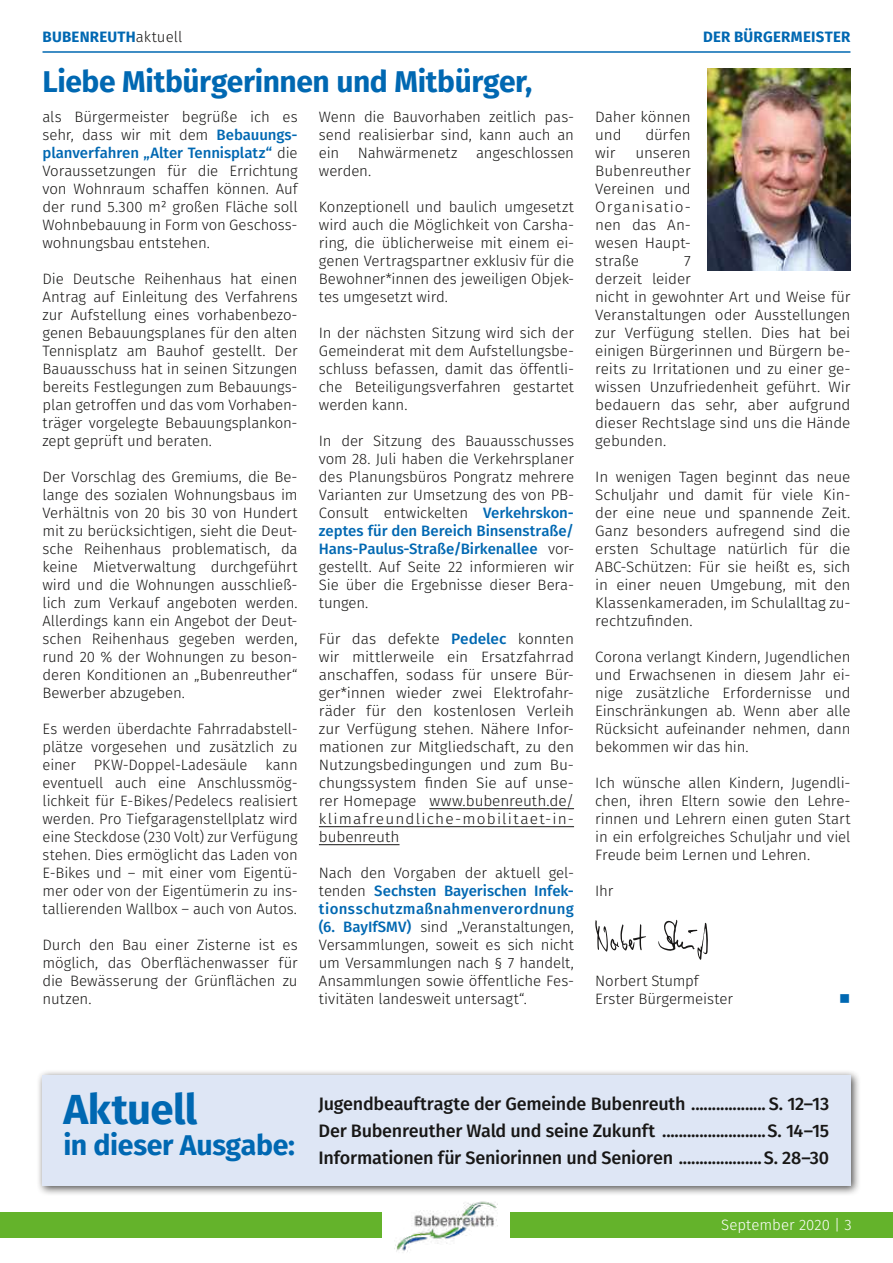
<style>
.page{position:relative;width:893px;height:1263px;background:#fff}
.page>*{position:absolute;margin:0;border:0;box-sizing:border-box;transform-origin:0 0}
.t1{font:700 42px "Fira Sans";letter-spacing:-.015em;color:#0068b2}
.t2{font:700 30px "Fira Sans";letter-spacing:-.015em;color:#0068b2}
.t3{font:700 28.5px "Fira Sans";letter-spacing:-.015em;color:#0068b2}
.t4{font:500 18px "Fira Sans";letter-spacing:-.015em;color:#181716}
.t5{font:300 15px/18px "Fira Sans";letter-spacing:-.01em;color:#181716;text-align:justify}
.t6{font:700 15px "Fira Sans";letter-spacing:.015em;color:#0068b2}
.t7{font:300 15px "Fira Sans";letter-spacing:.005em;color:#fff}
.t8{font:15px "Wingdings";color:#0068b2}
.s1{font-weight:300;color:#181716}
.s2{font-weight:500;color:#0068b2}
</style>
<div class="page">
<div style="left:0;top:1212px;width:893px;height:26px;background:#64b32b"></div>
<div style="left:383px;top:1195px;width:127px;height:68px;background:#fff"></div>
<img style="left:394px;top:1201px;width:104px;height:51px">
<hr style="left:43px;top:51px;width:807px;height:2px;background:#0068b2">
<hr style="left:429px;top:808px;width:145px;height:1px;background:#181716">
<hr style="left:319px;top:826px;width:255px;height:1px;background:#181716">
<hr style="left:319px;top:844px;width:80px;height:1px;background:#181716">
<img style="left:708px;top:68px;width:142px;height:202px">
<svg style="left:595px;top:920px;width:51px;height:32px"></svg>
<svg style="left:658px;top:920px;width:50px;height:40px"></svg>
<div style="left:36px;top:1069px;width:825px;height:127px;background:#181716;opacity:.75"></div>
<div style="left:42px;top:1075px;width:808px;height:110px;background:#dee6f5"></div>
<p class="t6" style="left:43px;top:26px;width:141px">BUBENREUTH<span class="s1">aktuell</span></p>
<p class="t6" style="left:703px;top:26px;width:149px">DER BÜRGERMEISTER</p>
<h2 class="t2" style="left:43px;top:60px;width:491px">Liebe Mitbürgerinnen und Mitbürger,</h2>
<p class="t5" style="left:43px;top:109px;width:257px">als Bürgermeister begrüße ich es sehr, dass wir mit dem <span class="s2">Bebauungs&shy;planverfahren „Alter Tennisplatz“</span> die Voraussetzungen für die Errichtung von Wohnraum schaffen können. Auf der rund 5.300 m² großen Fläche soll Wohnbebauung in Form von Geschoss&shy;wohnungsbau entstehen.</p>
<p class="t5" style="left:43px;top:271px;width:257px">Die Deutsche Reihenhaus hat einen Antrag auf Einleitung des Verfahrens zur Aufstellung eines vorhabenbezo&shy;genen Bebauungsplanes für den alten Tennisplatz am Bauhof gestellt. Der Bauausschuss hat in seinen Sitzungen bereits Festlegungen zum Bebauungs&shy;plan getroffen und das vom Vorhaben&shy;träger vorgelegte Bebauungsplankon&shy;zept geprüft und beraten.</p>
<p class="t5" style="left:43px;top:469px;width:257px">Der Vorschlag des Gremiums, die Be&shy;lange des sozialen Wohnungsbaus im Verhältnis von 20 bis 30 von Hundert mit zu berücksichtigen, sieht die Deut&shy;sche Reihenhaus problematisch, da keine Mietverwaltung durchgeführt wird und die Wohnungen ausschließ&shy;lich zum Verkauf angeboten werden.<br>Allerdings kann ein Angebot der Deut&shy;schen Reihenhaus gegeben werden, rund 20 % der Wohnungen zu beson&shy;deren Konditionen an „Bubenreuther“ Bewerber abzugeben.</p>
<p class="t5" style="left:43px;top:721px;width:257px">Es werden überdachte Fahrradabstell&shy;plätze vorgesehen und zusätzlich zu einer PKW-Doppel-Ladesäule kann eventuell auch eine Anschlussmög&shy;lichkeit für E-Bikes/Pedelecs realisiert werden. Pro Tiefgaragenstellplatz wird eine Steckdose (230 Volt) zur Verfügung stehen. Dies ermöglicht das Laden von E-Bikes und – mit einer vom Eigentü&shy;mer oder von der Eigentümerin zu ins&shy;tallierenden Wallbox – auch von Autos.</p>
<p class="t5" style="left:43px;top:937px;width:257px">Durch den Bau einer Zisterne ist es möglich, das Oberflächenwasser für die Bewässerung der Grünflächen zu nutzen.</p>
<p class="t5" style="left:319px;top:109px;width:257px">Wenn die Bauvorhaben zeitlich pas&shy;send realisierbar sind, kann auch an ein Nahwärmenetz angeschlossen werden.</p>
<p class="t5" style="left:319px;top:199px;width:257px">Konzeptionell und baulich umgesetzt wird auch die Möglichkeit von Carsha&shy;ring, die üblicherweise mit einem ei&shy;genen Vertragspartner exklusiv für die Bewohner*innen des jeweiligen Objek&shy;tes umgesetzt wird.</p>
<p class="t5" style="left:319px;top:325px;width:257px">In der nächsten Sitzung wird sich der Gemeinderat mit dem Aufstellungsbe&shy;schluss befassen, damit das öffentli&shy;che Beteiligungsverfahren gestartet werden kann.</p>
<p class="t5" style="left:319px;top:433px;width:257px">In der Sitzung des Bauausschusses vom 28. Juli haben die Verkehrsplaner des Planungsbüros Pongratz mehrere Varianten zur Umsetzung des von PB-Consult entwickelten <span class="s2">Verkehrskon&shy;zeptes für den Bereich Binsenstraße/ Hans-Paulus-Straße/Birkenallee</span> vor&shy;gestellt. Auf Seite 22 informieren wir Sie über die Ergebnisse dieser Bera&shy;tungen.</p>
<p class="t5" style="left:319px;top:631px;width:257px">Für das defekte <span class="s2">Pedelec</span> konnten wir mittlerweile ein Ersatzfahrrad anschaffen, sodass für unsere Bür&shy;ger*innen wieder zwei Elektrofahr&shy;räder für den kostenlosen Verleih zur Verfügung stehen. Nähere Infor&shy;mationen zur Mitgliedschaft, zu den Nutzungsbedingungen und zum Bu&shy;chungssystem finden Sie auf unse&shy;rer Homepage www.bubenreuth.de/ klimafreundliche-mobilitaet-in&shy;bubenreuth</p>
<p class="t5" style="left:319px;top:865px;width:257px">Nach den Vorgaben der aktuell gel&shy;tenden <span class="s2">Sechsten Bayerischen Infek&shy;tionsschutzmaßnahmenverordnung (6. BayIfSMV)</span> sind „Veranstaltungen, Versammlungen, soweit es sich nicht um Versammlungen nach § 7 handelt, Ansammlungen sowie öffentliche Fes&shy;tivitäten landesweit untersagt“.</p>
<p class="t5" style="left:595px;top:109px;width:97px">Daher können und</p>
<p class="t5" style="left:645px;top:127px;width:47px">dürfen</p>
<p class="t5" style="left:595px;top:145px;width:22px">wir</p>
<p class="t5" style="left:595px;top:145px;width:97px;text-align:left;text-indent:40px">unseren<br>Bubenreuther<br>Vereinen und<br>Organisatio&shy;nen das An&shy;wesen Haupt&shy;straße</p>
<p class="t5" style="left:595px;top:253px;width:257px;text-align:left;text-indent:89px">7<br>derzeit leider<br>nicht in gewohnter Art und Weise für<br>Veranstaltungen oder Ausstellungen zur Verfügung stellen. Dies hat bei einigen Bürgerinnen und Bürgern be&shy;reits zu Irritationen und zu einer ge&shy;wissen Unzufriedenheit geführt. Wir bedauern das sehr, aber aufgrund dieser Rechtslage sind uns die Hände gebunden.</p>
<p class="t5" style="left:595px;top:469px;width:257px">In wenigen Tagen beginnt das neue Schuljahr und damit für viele Kin&shy;der eine neue und spannende Zeit.<br>Ganz besonders aufregend sind die ersten Schultage natürlich für die ABC-Schützen: Für sie heißt es, sich in einer neuen Umgebung, mit den Klassenkameraden, im Schulalltag zu&shy;rechtzufinden.</p>
<p class="t5" style="left:595px;top:649px;width:257px">Corona verlangt Kindern, Jugendlichen und Erwachsenen in diesem Jahr ei&shy;nige zusätzliche Erfordernisse und Einschränkungen ab. Wenn aber alle Rücksicht aufeinander nehmen, dann bekommen wir das hin.</p>
<p class="t5" style="left:595px;top:775px;width:257px">Ich wünsche allen Kindern, Jugendli&shy;chen, ihren Eltern sowie den Lehre&shy;rinnen und Lehrern einen guten Start in ein erfolgreiches Schuljahr und viel Freude beim Lernen und Lehren.</p>
<p class="t5" style="left:595px;top:883px;width:20px">Ihr</p>
<p class="t5" style="left:595px;top:973px;width:139px">Norbert Stumpf<br>Erster Bürgermeister</p>
<p class="t8" style="left:839px;top:991px;width:13px">■</p>
<h1 class="t1" style="left:63px;top:1080px;width:135px">Aktuell</h1>
<h3 class="t3" style="left:63px;top:1125px;width:233px">in dieser Ausgabe:</h3>
<p class="t4" style="left:319px;top:1091px;width:369px">Jugendbeauftragte der Gemeinde Bubenreuth</p>
<p class="t4" style="left:769px;top:1091px;width:62px">S. 12–13</p>
<p class="t4" style="left:319px;top:1118px;width:338px">Der Bubenreuther Wald und seine Zukunft</p>
<p class="t4" style="left:767px;top:1118px;width:63px">S. 14–15</p>
<p class="t4" style="left:319px;top:1145px;width:356px">Informationen für Seniorinnen und Senioren</p>
<p class="t4" style="left:764px;top:1145px;width:67px">S. 28–30</p>
<p class="t7" style="left:721px;top:1214px;width:132px">September 2020 | 3</p>
</div>
